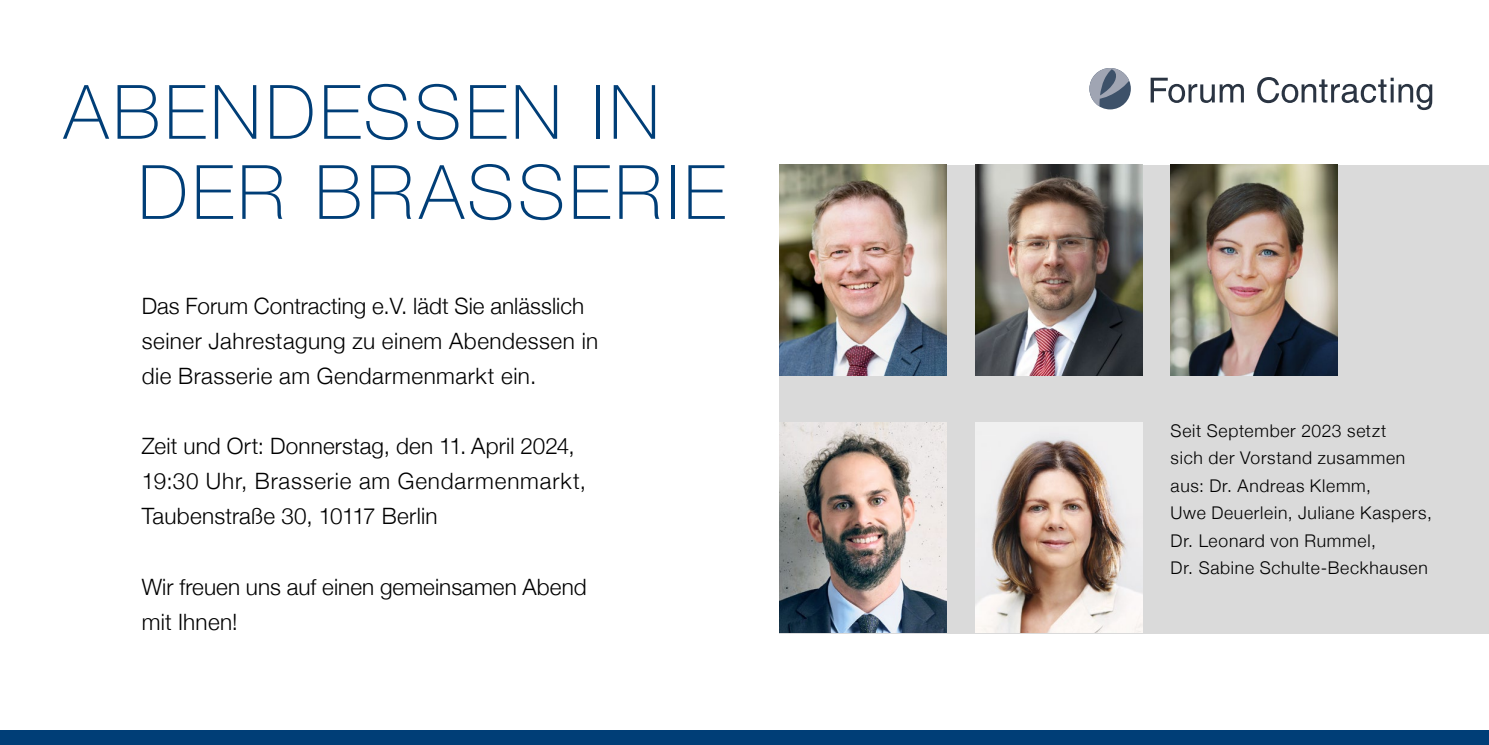
<style>
.page{position:relative;width:1489px;height:745px;background:#fff}
.page>*{position:absolute;margin:0;border:0;box-sizing:border-box;transform-origin:0 0}
.t1{font:100 75px/80px "Helvetica Neue";letter-spacing:.055em;color:#003e77}
.t2{font:300 22.5px/35px "Helvetica Neue";letter-spacing:.01em;color:#000}
.t3{font:300 17.5px/27.5px "Helvetica Neue";letter-spacing:.04em;color:#000}
</style>
<div class="page">
<div style="left:780px;top:165px;width:708px;height:467px;background:#dadada"></div>
<div style="left:0;top:730px;width:1488px;height:14px;background:#003e77"></div>
<div style="left:1089px;top:68px;width:41px;height:41px;background:#3d5169;border-radius:50%"></div>
<svg style="left:1089px;top:68px;width:40px;height:38px"></svg>
<svg style="left:1150px;top:78px;width:93px;height:25px"></svg>
<svg style="left:1257px;top:77px;width:174px;height:33px"></svg>
<img style="left:780px;top:422px;width:166px;height:210px">
<img style="left:1170px;top:165px;width:167px;height:210px">
<img style="left:975px;top:165px;width:167px;height:210px">
<img style="left:780px;top:165px;width:166px;height:210px">
<img style="left:975px;top:422px;width:167px;height:210px">
<h1 class="t1" style="left:138px;top:69px;width:589px;text-indent:-74px">ABENDESSEN IN<br>DER BRASSERIE</h1>
<p class="t2" style="left:142px;top:287px;width:458px">Das Forum Contracting e.V. lädt Sie anlässlich seiner Jahrestagung zu einem Abendessen in die Brasserie am Gendarmenmarkt ein.</p>
<p class="t2" style="left:142px;top:427px;width:446px">Zeit und Ort: Donnerstag, den 11. April 2024,<br>19:30 Uhr, Brasserie am Gendarmenmarkt,<br>Taubenstraße 30, 10117 Berlin</p>
<p class="t2" style="left:142px;top:567px;width:446px">Wir freuen uns auf einen gemeinsamen Abend mit Ihnen!</p>
<p class="t3" style="left:1170px;top:415px;width:263px">Seit September 2023 setzt<br>sich der Vorstand zusammen aus: Dr. Andreas Klemm,<br>Uwe Deuerlein, Juliane Kaspers,<br>Dr. Leonard von Rummel,<br>Dr. Sabine Schulte-Beckhausen</p>
</div>
